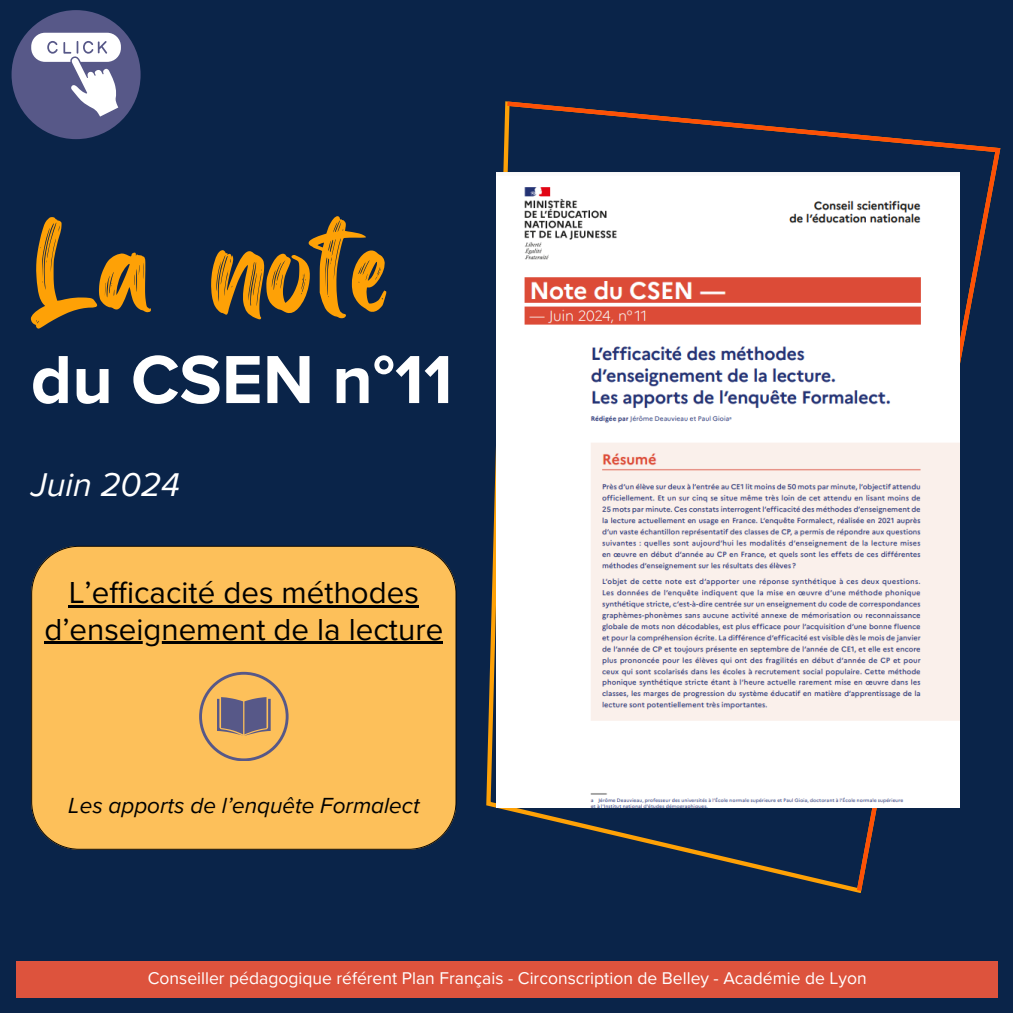
<style>
.page{position:relative;width:1013px;height:1013px;background:#fff}
.page>*{position:absolute;margin:0;border:0;box-sizing:border-box;transform-origin:0 0}
.t1{font:143.62px "Redkits";color:#fea106}
.t2{font:700 70.38px "Proxima Nova";color:#fff}
.t3{font:italic 33.88px "Proxima Nova";color:#fff}
.t4{font:31.25px "Proxima Nova";color:#000}
.t5{font:italic 22.5px "Proxima Nova";color:#000}
.t6{font:17.5px "Proxima Nova";color:#fff}
</style>
<div class="page">
<div style="left:0;top:0;width:1012px;height:1012px;background:#0a2449"></div>
<svg style="left:486px;top:101px;width:376px;height:791px"></svg>
<svg style="left:507px;top:101px;width:493px;height:789px"></svg>
<div style="left:31px;top:546px;width:425px;height:303px;background:#fdc05a"></div>
<hr style="left:69px;top:605px;width:350px;height:2px;background:#000">
<hr style="left:44px;top:641px;width:399px;height:3px;background:#000">
<img style="left:496px;top:172px;width:463px;height:635px">
<svg style="left:199px;top:672px;width:89px;height:89px;background:#caa067"></svg>
<div style="left:17px;top:961px;width:980px;height:37px;background:#dd533d"></div>
<div style="left:12px;top:10px;width:129px;height:129px;background:#575888;border-radius:50%"></div>
<svg style="left:31px;top:33px;width:90px;height:83px"></svg>
<h3 class="t1" style="left:31px;top:174px;width:358px">La note</h3>
<h3 class="t2" style="left:31px;top:338px;width:423px">du CSEN n°11</h3>
<h4 class="t3" style="left:31px;top:464px;width:151px">Juin 2024</h4>
<p class="t4" style="left:69px;top:574px;width:352px">L’efficacité des méthodes</p>
<p class="t4" style="left:44px;top:611px;width:400px">d’enseignement de la lecture</p>
<p class="t5" style="left:68px;top:792px;width:353px">Les apports de l’enquête Formalect</p>
<h2 class="t6" style="left:148px;top:967px;width:720px">Conseiller pédagogique référent Plan Français - Circonscription de Belley - Académie de Lyon</h2>
</div>
